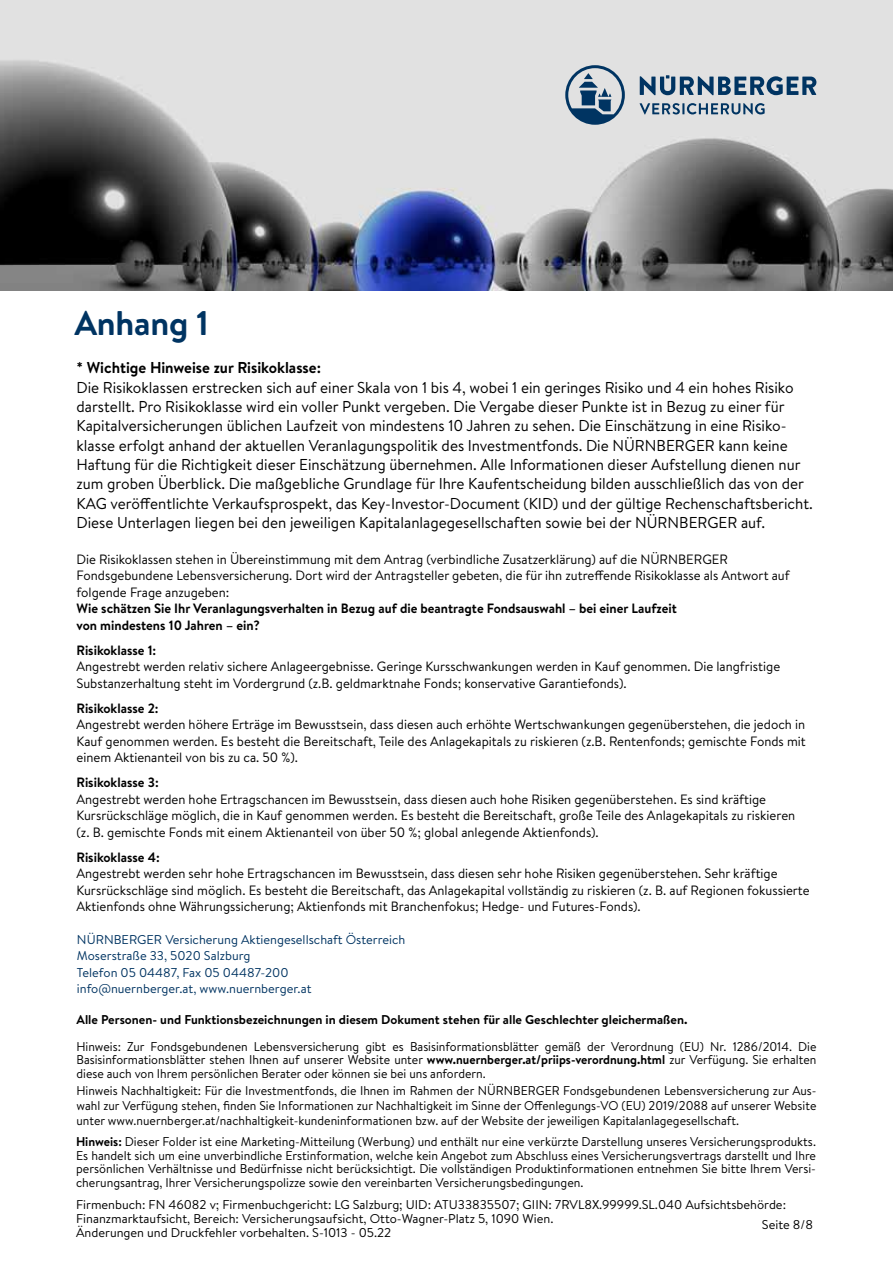
<style>
.page{position:relative;width:893px;height:1263px;background:#fff}
.page>*{position:absolute;margin:0;border:0;box-sizing:border-box;transform-origin:0 0}
.t1{font:700 34.2px "Brandon Text";letter-spacing:-.005em;color:#003462}
.t2{font:15.75px/19.4px "Brandon Text";color:#000}
.t3{font:700 15.75px "Brandon Text";color:#000}
.t4{font:13.5px/16.5px "Brandon Text";color:#000}
.t5{font:700 13.5px/16.5px "Brandon Text";color:#000}
.t6{font:12.75px/13.5px "Brandon Text";color:#000}
.t7{font:12.75px/15px "Brandon Text";color:#000;text-align:justify;scale:.96 1}
.t8{font:12.75px/16.5px "Brandon Text";color:#003462}
.t9{font:700 12.75px "Brandon Text";color:#000}
.s1{font-weight:700}
</style>
<div class="page">
<img style="left:0;top:0;width:893px;height:291px">
<svg style="left:640px;top:75px;width:176px;height:20px;background:#6e89a0"></svg>
<svg style="left:640px;top:103px;width:125px;height:11px"></svg>
<svg style="left:565px;top:65px;width:60px;height:60px;background:#8c9fb1"></svg>
<h1 class="t1" style="left:74px;top:299px;width:136px">Anhang 1</h1>
<p class="t3" style="left:77px;top:357px;width:246px">* Wichtige Hinweise zur Risikoklasse:</p>
<p class="t2" style="left:77px;top:377px;width:738px">Die Risikoklassen erstrecken sich auf einer Skala von 1 bis 4, wobei 1 ein geringes Risiko und 4 ein hohes Risiko darstellt. Pro Risikoklasse wird ein voller Punkt vergeben. Die Vergabe dieser Punkte ist in Bezug zu einer für Kapitalversicherungen üblichen Laufzeit von mindestens 10 Jahren zu sehen. Die Einschätzung in eine Risiko&shy;klasse erfolgt anhand der aktuellen Veranlagungspolitik des Investmentfonds. Die NÜRNBERGER kann keine Haftung für die Richtigkeit dieser Einschätzung übernehmen. Alle Informationen dieser Aufstellung dienen nur zum groben Überblick. Die maßgebliche Grundlage für Ihre Kaufentscheidung bilden ausschließlich das von der KAG veröffentlichte Verkaufsprospekt, das Key-Investor-Document (KID) und der gültige Rechenschaftsbericht.<br>Diese Unterlagen liegen bei den jeweiligen Kapitalanlagegesellschaften sowie bei der NÜRNBERGER auf.</p>
<p class="t4" style="left:77px;top:550px;width:715px">Die Risikoklassen stehen in Übereinstimmung mit dem Antrag (verbindliche Zusatzerklärung) auf die NÜRNBERGER<br>Fondsgebundene Lebensversicherung. Dort wird der Antragsteller gebeten, die für ihn zutreffende Risikoklasse als Antwort auf folgende Frage anzugeben:</p>
<p class="t5" style="left:77px;top:600px;width:602px">Wie schätzen Sie Ihr Veranlagungsverhalten in Bezug auf die beantragte Fondsauswahl – bei einer Laufzeit von mindestens 10 Jahren – ein?</p>
<p class="t5" style="left:77px;top:642px;width:81px">Risikoklasse 1:</p>
<p class="t4" style="left:77px;top:658px;width:705px">Angestrebt werden relativ sichere Anlageergebnisse. Geringe Kursschwankungen werden in Kauf genommen. Die langfristige<br>Substanzerhaltung steht im Vordergrund (z.B. geldmarktnahe Fonds; konservative Garantiefonds).</p>
<p class="t5" style="left:77px;top:700px;width:84px">Risikoklasse 2:</p>
<p class="t4" style="left:77px;top:716px;width:731px;text-align:justify">Angestrebt werden höhere Erträge im Bewusstsein, dass diesen auch erhöhte Wertschwankungen gegenüberstehen, die jedoch in Kauf genommen werden. Es besteht die Bereitschaft, Teile des Anlagekapitals zu riskieren (z.B. Rentenfonds; gemischte Fonds mit einem Aktienanteil von bis zu ca. 50 %).</p>
<p class="t5" style="left:77px;top:774px;width:84px">Risikoklasse 3:</p>
<p class="t4" style="left:77px;top:790px;width:720px">Angestrebt werden hohe Ertragschancen im Bewusstsein, dass diesen auch hohe Risiken gegenüberstehen. Es sind kräftige<br>Kursrückschläge möglich, die in Kauf genommen werden. Es besteht die Bereitschaft, große Teile des Anlagekapitals zu riskieren (z. B. gemischte Fonds mit einem Aktienanteil von über 50 %; global anlegende Aktienfonds).</p>
<p class="t5" style="left:77px;top:849px;width:85px">Risikoklasse 4:</p>
<p class="t4" style="left:77px;top:865px;width:735px">Angestrebt werden sehr hohe Ertragschancen im Bewusstsein, dass diesen sehr hohe Risiken gegenüberstehen. Sehr kräftige<br>Kursrückschläge sind möglich. Es besteht die Bereitschaft, das Anlagekapital vollständig zu riskieren (z. B. auf Regionen fokussierte<br>Aktienfonds ohne Währungssicherung; Aktienfonds mit Branchenfokus; Hedge- und Futures-Fonds).</p>
<p class="t8" style="left:77px;top:930px;width:330px">NÜRNBERGER Versicherung Aktiengesellschaft Österreich Moserstraße 33, 5020 Salzburg<br>Telefon 05 04487, Fax 05 04487-200 info@nuernberger.at, www.nuernberger.at</p>
<p class="t9" style="left:77px;top:1011px;width:612px">Alle Personen- und Funktionsbezeichnungen in diesem Dokument stehen für alle Geschlechter gleichermaßen.</p>
<p class="t7" style="left:77px;top:1039px;width:772px;line-height:13.5px">Hinweis: Zur Fondsgebundenen Lebensversicherung gibt es Basisinformationsblätter gemäß der Verordnung (EU) Nr. 1286/2014. Die Basisinformationsblätter stehen Ihnen auf unserer Website unter <span class="s1">www.nuernberger.at/priips-verordnung.html</span> zur Verfügung. Sie erhalten diese auch von Ihrem persönlichen Berater oder können sie bei uns anfordern.</p>
<p class="t7" style="left:77px;top:1083px;width:772px">Hinweis Nachhaltigkeit: Für die Investmentfonds, die Ihnen im Rahmen der NÜRNBERGER Fondsgebundenen Lebensversicherung zur Aus&shy;wahl zur Verfügung stehen, finden Sie Informationen zur Nachhaltigkeit im Sinne der Offenlegungs-VO (EU) 2019/2088 auf unserer Website unter www.nuernberger.at/nachhaltigkeit-kundeninformationen bzw. auf der Website der jeweiligen Kapitalanlagegesellschaft.</p>
<p class="t6" style="left:76px;top:1135px;width:741px;text-align:justify"><span class="s1">Hinweis:</span> Dieser Folder ist eine Marketing-Mitteilung (Werbung) und enthält nur eine verkürzte Darstellung unseres Versicherungsprodukts.<br>Es handelt sich um eine unverbindliche Erstinformation, welche kein Angebot zum Abschluss eines Versicherungsvertrags darstellt und Ihre persönlichen Verhältnisse und Bedürfnisse nicht berücksichtigt. Die vollständigen Produktinformationen entnehmen Sie bitte Ihrem Versi&shy;cherungsantrag, Ihrer Versicherungspolizze sowie den vereinbarten Versicherungsbedingungen.</p>
<p class="t6" style="left:762px;top:1218px;width:53px">Seite 8/8</p>
<p class="t6" style="left:76px;top:1197px;width:711px;line-height:14.2px">Firmenbuch: FN 46082 v; Firmenbuchgericht: LG Salzburg; UID: ATU33835507; GIIN: 7RVL8X.99999.SL.040 Aufsichtsbehörde:<br>Finanzmarktaufsicht, Bereich: Versicherungsaufsicht, Otto-Wagner-Platz 5, 1090 Wien.<br>Änderungen und Druckfehler vorbehalten. S-1013 - 05.22</p>
</div>
